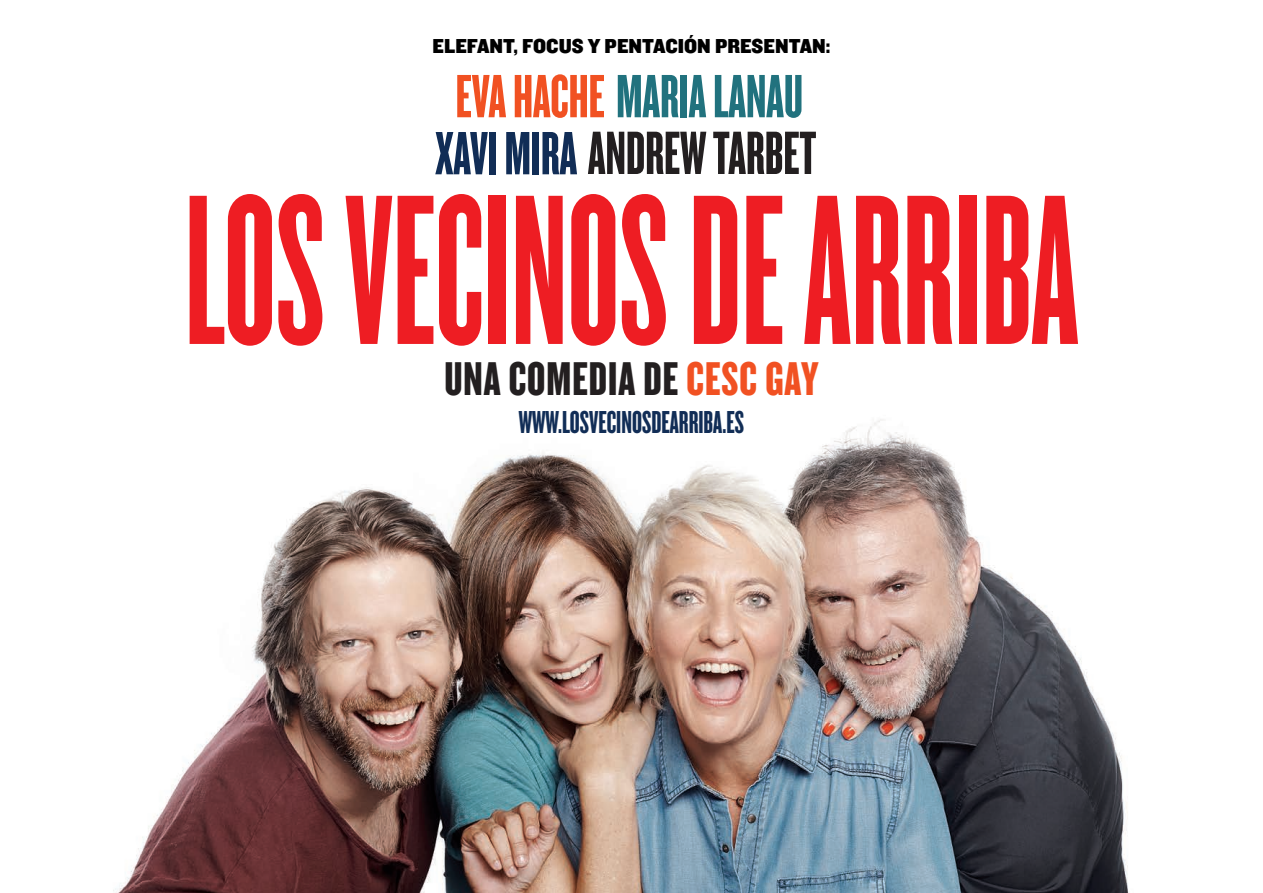
<style>
.page{position:relative;width:1263px;height:893px;background:#fff}
.page>*{position:absolute;margin:0;border:0;box-sizing:border-box;transform-origin:0 0}
.t1{font:222.45px "Knockout HTF66 Full Flyweight";color:#ee1d23}
.t2{font:63.45px "Knockout HTF67 Full Bantamwt";color:#231f20}
.t3{font:63.45px "Knockout HTF67 Full Bantamwt";color:#21727e}
.t4{font:49.2px "Knockout HTF68 Full Featherwt";letter-spacing:.02em;color:#231f20}
.t5{font:33px "Knockout HTF67 Full Bantamwt";color:#112d56}
.t6{font:21px "Knockout HTF71 Full Middlewt";color:#000}
.s1{color:#f15122}
.s2{color:#112d56}
</style>
<div class="page">
<img style="left:113px;top:419px;width:1016px;height:474px">
<p class="t6" style="left:433px;top:34px;width:399px">ELEFANT, FOCUS Y PENTACIÓN PRESENTAN:</p>
<p class="t3" style="left:456px;top:64px;width:349px"><span class="s1">EVA HACHE</span> MARIA LANAU</p>
<p class="t2" style="left:435px;top:120px;width:382px"><span class="s2">XAVI MIRA</span> ANDREW TARBET</p>
<p class="t1" style="left:184px;top:158px;width:895px">LOS VECINOS DE ARRIBA</p>
<p class="t4" style="left:444px;top:353px;width:376px">UNA COMEDIA DE <span class="s1">CESC GAY</span></p>
<p class="t5" style="left:519px;top:405px;width:227px">WWW.LOSVECINOSDEARRIBA.ES</p>
</div>
